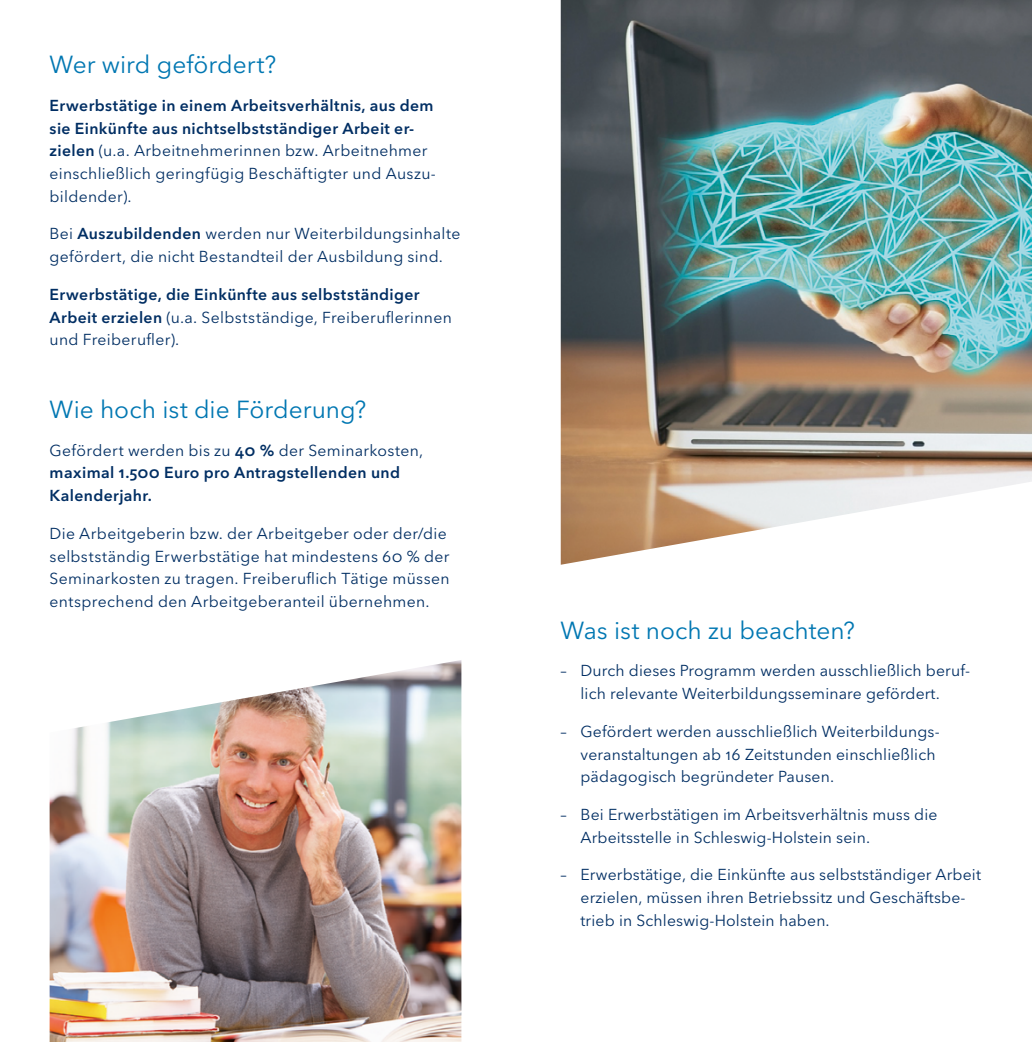
<style>
.page{position:relative;width:1032px;height:1042px;background:#fff}
.page>*{position:absolute;margin:0;border:0;box-sizing:border-box;transform-origin:0 0}
._021___Head_a{font:24.5px "Avenir Next LT Pro";color:#0077b2}
._031___Text___Absatz{font:15.75px/22.8px "Avenir Next LT Pro";letter-spacing:.02em;color:#002e63}
._032___Text___Liste{font:15.75px/22.8px "Avenir Next LT Pro";letter-spacing:.01em;color:#002e63}
._031___Text___Absatz-2{font:600 15.75px/22.8px "Avenir Next LT Pro";letter-spacing:.025em;color:#002e63}
.s1{font-weight:600}
.s2{font-weight:400}
</style>
<div class="page">
<img style="left:50px;top:660px;width:411px;height:382px">
<img style="left:561px;top:0;width:471px;height:565px">
<p class="_021___Head_a" style="left:50px;top:50px;width:228px">Wer wird gefördert?</p>
<p class="_031___Text___Absatz" style="left:50px;top:94px;width:388px"><span class="s1">Erwerbstätige in einem Arbeitsverhältnis, aus dem sie Einkünfte aus nichtselbstständiger Arbeit er&shy;zielen</span> (u.a. Arbeitnehmerinnen bzw. Arbeitnehmer einschließlich geringfügig Beschäftigter und Auszu&shy;bildender).</p>
<p class="_031___Text___Absatz" style="left:50px;top:222px;width:412px">Bei <span class="s1">Auszubildenden</span> werden nur Weiterbildungsinhalte gefördert, die nicht Bestandteil der Ausbildung sind.</p>
<p class="_031___Text___Absatz-2" style="left:50px;top:283px;width:404px">Erwerbstätige, die Einkünfte aus selbstständiger<br>Arbeit erzielen <span class="s2">(u.a. Selbstständige, Freiberuflerinnen und Freiberufler).</span></p>
<p class="_021___Head_a" style="left:50px;top:395px;width:318px">Wie hoch ist die Förderung?</p>
<p class="_031___Text___Absatz-2" style="left:50px;top:438px;width:375px"><span class="s2">Gefördert werden bis zu</span> 40 % <span class="s2">der Seminarkosten, </span>maximal 1.500 Euro pro Antragstellenden und<br>Kalenderjahr.</p>
<p class="_031___Text___Absatz" style="left:50px;top:522px;width:402px">Die Arbeitgeberin bzw. der Arbeitgeber oder der/die selbstständig Erwerbstätige hat mindestens 60 % der Seminarkosten zu tragen. Freiberuflich Tätige müssen entsprechend den Arbeitgeberanteil übernehmen.</p>
<p class="_021___Head_a" style="left:561px;top:615px;width:296px">Was ist noch zu beachten?</p>
<p class="_032___Text___Liste" style="left:580px;top:659px;width:391px;text-indent:-20px">– Durch dieses Programm werden ausschließlich beruf&shy;lich relevante Weiterbildungsseminare gefördert.</p>
<p class="_032___Text___Liste" style="left:580px;top:720px;width:359px;text-indent:-20px">– Gefördert werden ausschließlich Weiterbildungs&shy;veranstaltungen ab 16 Zeitstunden einschließlich pädagogisch begründeter Pausen.</p>
<p class="_032___Text___Liste" style="left:580px;top:803px;width:359px;text-indent:-20px">– Bei Erwerbstätigen im Arbeitsverhältnis muss die<br>Arbeitsstelle in Schleswig-Holstein sein.</p>
<p class="_032___Text___Liste" style="left:580px;top:863px;width:402px;text-indent:-20px">– Erwerbstätige, die Einkünfte aus selbstständiger Arbeit erzielen, müssen ihren Betriebssitz und Geschäftsbe&shy;trieb in Schleswig-Holstein haben.</p>
</div>
